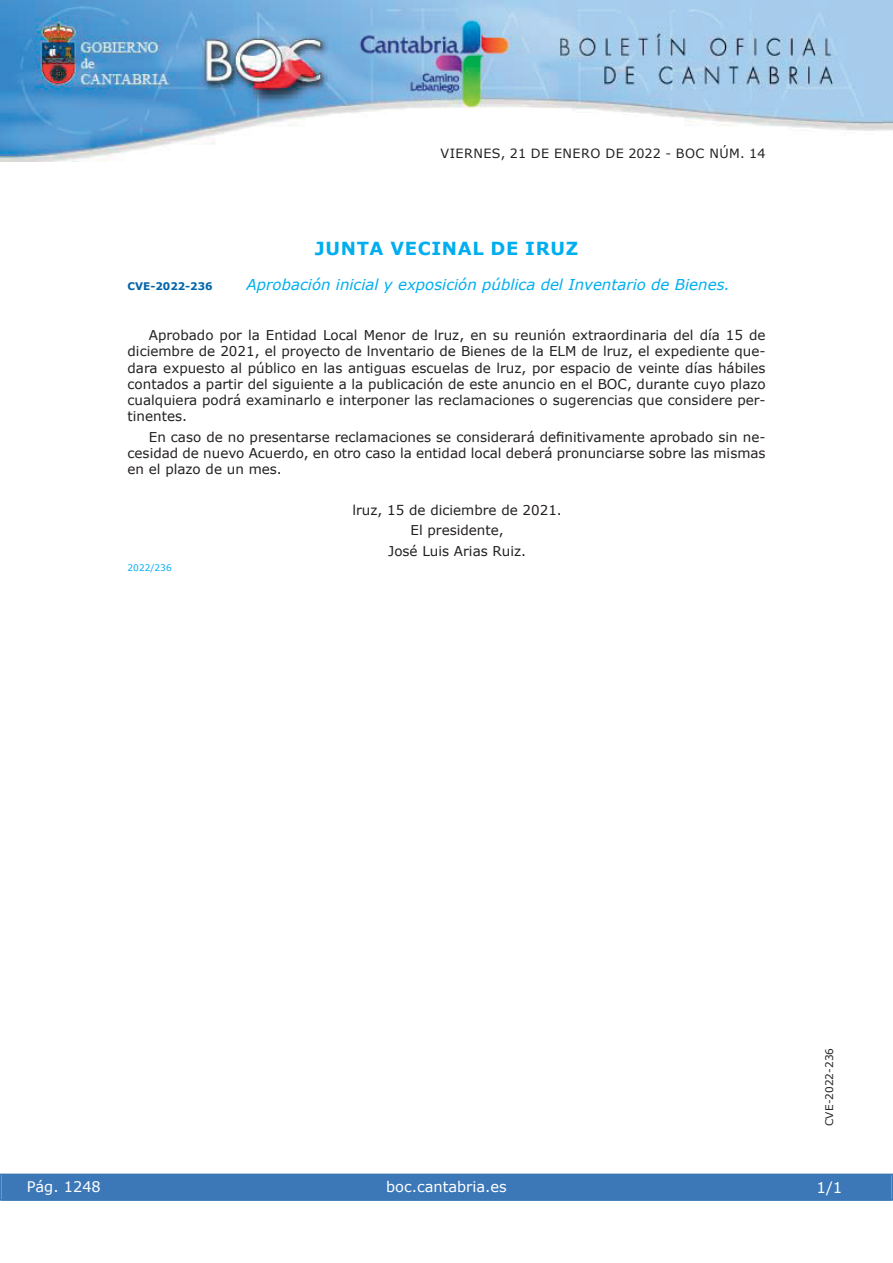
<style>
.page{position:relative;width:893px;height:1263px;background:#fff}
.page>*{position:absolute;margin:0;border:0;box-sizing:border-box;transform-origin:0 0}
.t1{font:700 18px "Verdana";letter-spacing:.035em;color:#00aeef}
.t2{font:italic 15px "Verdana";color:#00aeef}
.t3{font:15px "Verdana";color:#fff}
.t4{font:14.55px "Verdana";color:#fff}
.t5{font:13.5px/16.2px "Verdana";color:#231f20;text-align:justify}
.t6{font:12.75px "Verdana";letter-spacing:.035em;color:#231f20}
.t7{font:10.5px "Verdana";color:#231f20}
.t8{font:700 10.5px "Verdana";color:#0064aa}
.t9{font:9px "Verdana";color:#00aeef}
</style>
<div class="page">
<img style="left:0;top:0;width:893px;height:161px">
<div style="left:1px;top:1174px;width:890px;height:27px;background:#3c78b7"></div>
<div style="left:0;top:1174px;width:893px;height:27px;border:1px solid #3c78b7"></div>
<p class="t6" style="left:441px;top:145px;width:326px">VIERNES, 21 DE ENERO DE 2022 - BOC NÚM. 14</p>
<h1 class="t1" style="left:315px;top:237px;width:265px">JUNTA VECINAL DE IRUZ</h1>
<p class="t8" style="left:128px;top:279px;width:87px">CVE-2022-236</p>
<p class="t2" style="left:247px;top:275px;width:485px">Aprobación inicial y exposición pública del Inventario de Bienes.</p>
<p class="t5" style="left:128px;top:327px;width:639px;text-indent:21px">Aprobado por la Entidad Local Menor de lruz, en su reunión extraordinaria del día 15 de diciembre de 2021, el proyecto de lnventario de Bienes de la ELM de lruz, el expediente que&shy;dara expuesto al público en las antiguas escuelas de lruz, por espacio de veinte días hábiles contados a partir del siguiente a la publicación de este anuncio en el BOC, durante cuyo plazo cualquiera podrá examinarlo e interponer las reclamaciones o sugerencias que considere per&shy;tinentes.</p>
<p class="t5" style="left:128px;top:428px;width:639px;text-indent:21px">En caso de no presentarse reclamaciones se considerará definitivamente aprobado sin ne&shy;cesidad de nuevo Acuerdo, en otro caso la entidad local deberá pronunciarse sobre las mismas en el plazo de un mes.</p>
<p class="t5" style="left:352px;top:499px;width:211px;line-height:20.4px;text-align:center">lruz, 15 de diciembre de 2021.<br>El presidente,<br>José Luis Arias Ruiz.</p>
<p class="t9" style="left:128px;top:562px;width:46px">2022/236</p>
<p class="t4" style="left:27px;top:1177px;width:76px">Pág. 1248</p>
<p class="t4" style="left:386px;top:1178px;width:122px">boc.cantabria.es</p>
<p class="t7" style="left:823px;top:1126px;width:80px;rotate:-90deg">CVE-2022-236</p>
<p class="t3" style="left:816px;top:1178px;width:27px">1/1</p>
</div>
